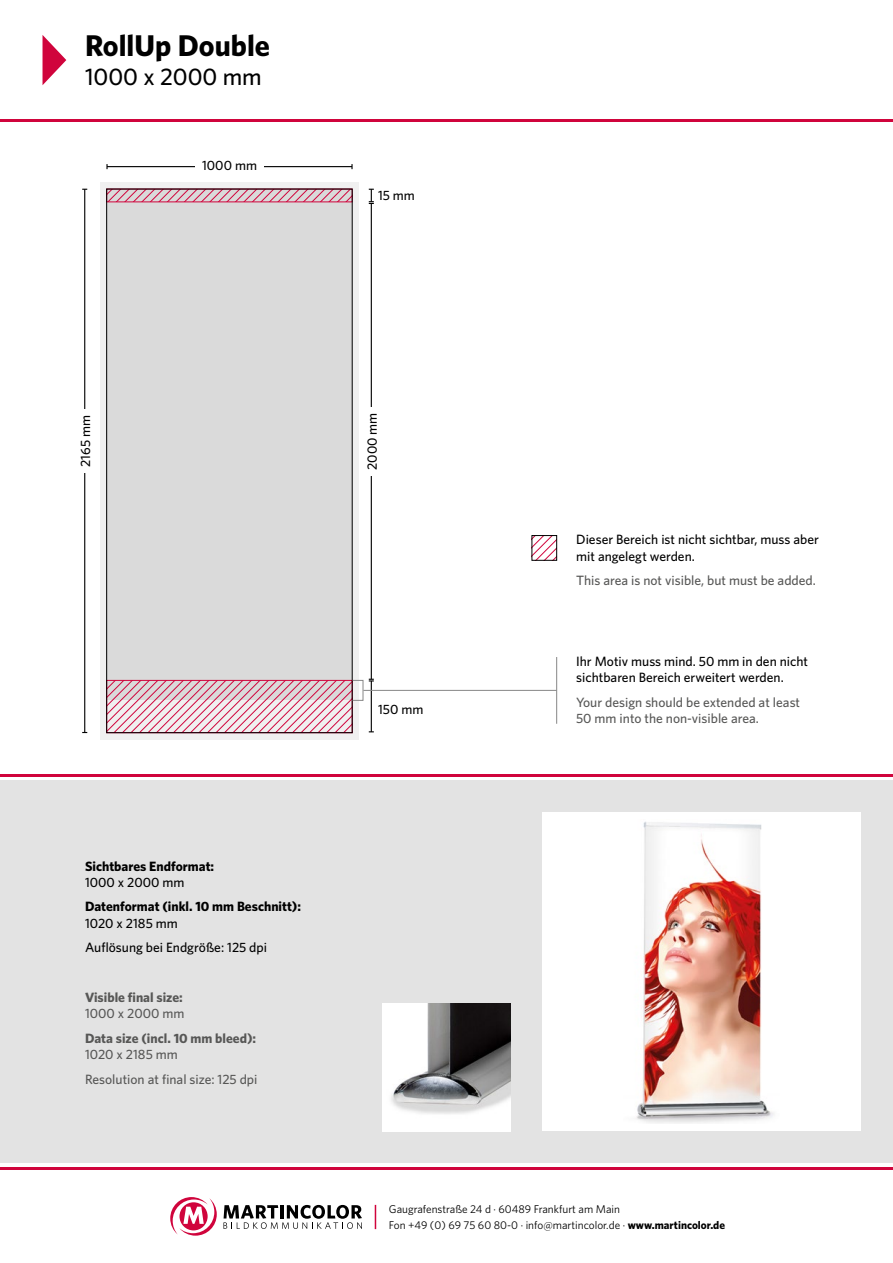
<style>
.page{position:relative;width:893px;height:1263px;background:#fff}
.page>*{position:absolute;margin:0;border:0;box-sizing:border-box;transform-origin:0 0}
.t1{font:700 30px "Whitney";color:#000}
.t2{font:500 24px "Whitney";color:#000}
.t3{font:500 13.5px/16.2px "Whitney";color:#000}
.t4{font:500 13.5px/24.8px "Whitney";color:#575756}
.t5{font:700 13.5px "Whitney";color:#000}
.t6{font:700 13.5px "Whitney";color:#575756}
.t7{font:11.25px/16px "Whitney";color:#000}
.s1{font-weight:700}
</style>
<div class="page">
<div style="left:0;top:780px;width:893px;height:383px;background:#e3e3e3"></div>
<hr style="left:0;top:119px;width:893px;height:2px;background:#d0043c">
<hr style="left:0;top:774px;width:893px;height:2px;background:#d0043c">
<hr style="left:0;top:1167px;width:893px;height:2px;background:#d0043c">
<svg style="left:223px;top:1205px;width:139px;height:24px"></svg>
<svg style="left:170px;top:1197px;width:47px;height:38px"></svg>
<svg style="left:375px;top:1205px;width:1px;height:24px"></svg>
<div style="left:542px;top:812px;width:319px;height:319px;background:#fff"></div>
<img style="left:636px;top:821px;width:138px;height:302px">
<svg style="left:43px;top:35px;width:23px;height:50px"></svg>
<img style="left:383px;top:1003px;width:127px;height:128px">
<hr style="left:107px;top:166px;width:245px;height:1px;background:#000">
<div style="left:196px;top:156px;width:68px;height:16px;background:#fff"></div>
<div style="left:100px;top:182px;width:259px;height:557px;background:#f0f0f0"></div>
<div style="left:107px;top:188px;width:245px;height:512px;background:#dadada"></div>
<svg style="left:108px;top:682px;width:243px;height:49px"></svg>
<div style="left:106px;top:680px;width:247px;height:53px;border:1px solid #d0043c"></div>
<svg style="left:533px;top:537px;width:22px;height:22px"></svg>
<div style="left:531px;top:535px;width:26px;height:26px;border:1px solid #000"></div>
<svg style="left:108px;top:191px;width:243px;height:9px"></svg>
<div style="left:106px;top:189px;width:247px;height:13px;border:1px solid #d0043c"></div>
<hr style="left:84px;top:189px;width:1px;height:543px;background:#000">
<hr style="left:371px;top:203px;width:1px;height:476px;background:#000">
<div style="left:363px;top:407px;width:16px;height:68px;background:#fff"></div>
<div style="left:77px;top:409px;width:16px;height:64px;background:#fff"></div>
<svg style="left:369px;top:189px;width:5px;height:15px"></svg>
<div style="left:106px;top:189px;width:247px;height:544px;border:1px solid #000"></div>
<hr style="left:371px;top:681px;width:1px;height:51px;background:#000">
<div style="left:352px;top:680px;width:11px;height:21px;border:1px solid #878787"></div>
<hr style="left:363px;top:690px;width:194px;height:1px;background:#878787">
<hr style="left:556px;top:657px;width:1px;height:67px;background:#878787">
<h1 class="t1" style="left:85px;top:27px;width:186px">RollUp Double</h1>
<h2 class="t2" style="left:85px;top:62px;width:178px">1000 x 2000 mm</h2>
<p class="t3" style="left:202px;top:157px;width:56px">1000 mm</p>
<p class="t3" style="left:378px;top:187px;width:38px">15 mm</p>
<p class="t3" style="left:77px;top:467px;width:53px;rotate:-90deg">2165 mm</p>
<p class="t3" style="left:364px;top:470px;width:59px;rotate:-90deg">2000 mm</p>
<p class="t5" style="left:85px;top:858px;width:131px">Sichtbares Endformat:</p>
<p class="t3" style="left:85px;top:873px;width:101px">1000 x 2000 mm</p>
<p class="t5" style="left:85px;top:898px;width:218px">Datenformat (inkl. 10 mm Beschnitt):</p>
<p class="t3" style="left:85px;top:910px;width:184px;line-height:24.8px">1020 x 2185 mm<br>Auflösung bei Endgröße: 125 dpi</p>
<p class="t6" style="left:85px;top:989px;width:99px">Visible final size:</p>
<p class="t4" style="left:85px;top:1000px;width:101px">1000 x 2000 mm</p>
<p class="t6" style="left:85px;top:1030px;width:173px">Data size (incl. 10 mm bleed):</p>
<p class="t4" style="left:85px;top:1041px;width:174px">1020 x 2185 mm<br>Resolution at final size: 125 dpi</p>
<p class="t3" style="left:378px;top:701px;width:47px">150 mm</p>
<p class="t3" style="left:576px;top:531px;width:244px">Dieser Bereich ist nicht sichtbar, muss aber mit angelegt werden.</p>
<p class="t4" style="left:576px;top:568px;width:241px">This area is not visible, but must be added.</p>
<p class="t3" style="left:576px;top:653px;width:233px">Ihr Motiv muss mind. 50 mm in den nicht sichtbaren Bereich erweitert werden.</p>
<p class="t4" style="left:576px;top:694px;width:225px;line-height:16.2px">Your design should be extended at least<br>50 mm into the non-visible area.</p>
<p class="t7" style="left:389px;top:1200px;width:338px">Gaugrafenstraße 24 d · 60489 Frankfurt am Main<br>Fon +49 (0) 69 75 60 80-0 · info@martincolor.de · <span class="s1">www.martincolor.de</span></p>
</div>
